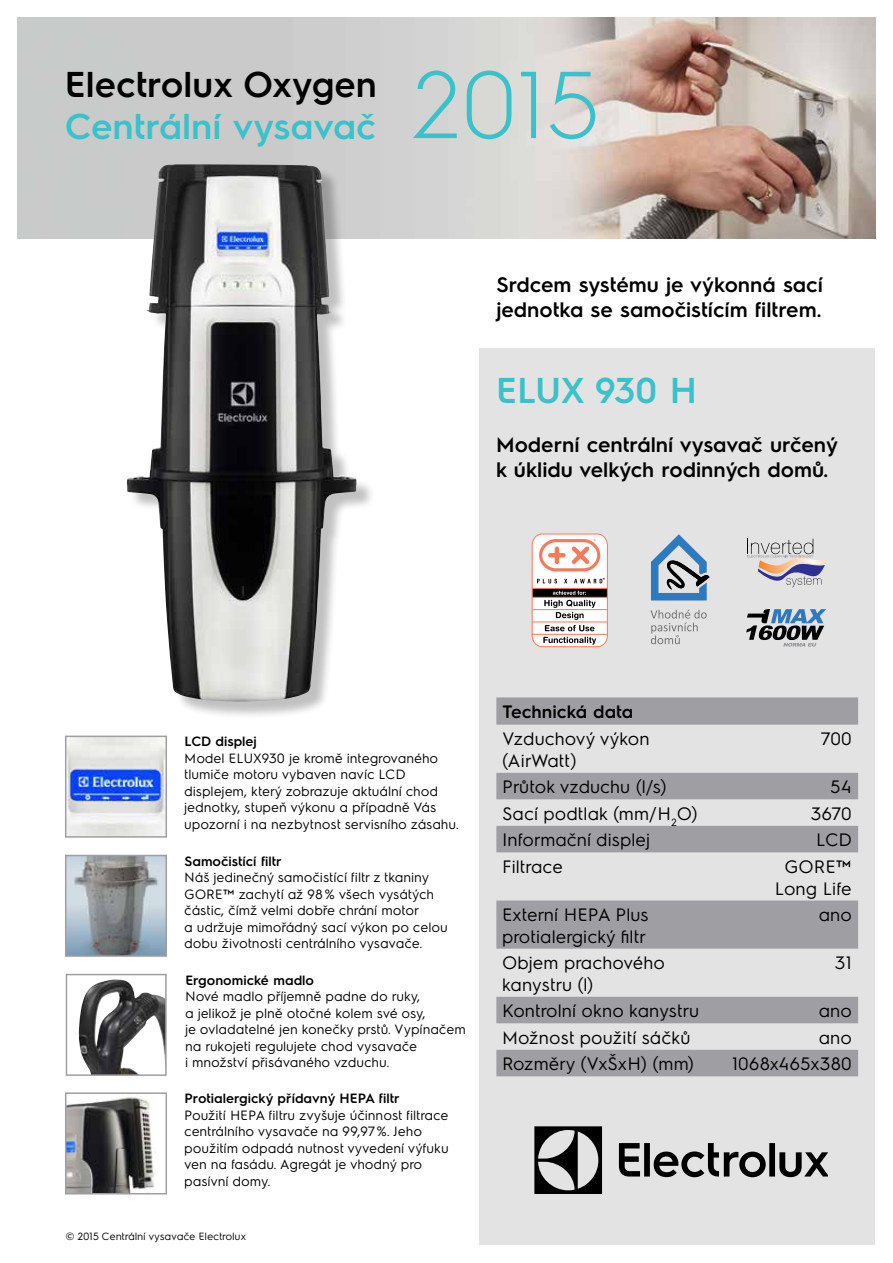
<style>
.page{position:relative;width:893px;height:1263px;background:#fff}
.page>*{position:absolute;margin:0;border:0;box-sizing:border-box;transform-origin:0 0}
.t1{font:300 95.1px "Electrolux Sans";color:#3bc1ca}
.t2{font:600 36px "Electrolux Sans";color:#3bc1ca}
.t3{font:600 36px "Electrolux Sans";color:#000}
.t4{font:600 21px/25.2px "Electrolux Sans";color:#000}
.t5{font:18px/21.6px "Electrolux Sans";color:#000}
.t6{font:600 18px "Electrolux Sans";color:#000}
.t7{font:13.5px/16.5px "Electrolux Sans";color:#000}
.t8{font:600 13.5px "Electrolux Sans";color:#000}
.t9{font:10.5px "Electrolux Sans";color:#000}
</style>
<div class="page">
<img style="left:17px;top:17px;width:858px;height:222px">
<div style="left:479px;top:349px;width:396px;height:896px;background:#e4e3e4"></div>
<svg style="left:496px;top:697px;width:362px;height:379px"></svg>
<img style="left:68px;top:739px;width:96px;height:96px">
<div style="left:65px;top:736px;width:102px;height:102px;border:2px solid #9f9fa3"></div>
<img style="left:68px;top:1096px;width:87px;height:95px">
<div style="left:65px;top:1092px;width:102px;height:102px;border:2px solid #9f9fa3"></div>
<img style="left:68px;top:858px;width:96px;height:96px">
<div style="left:65px;top:855px;width:102px;height:102px;border:2px solid #9f9fa3"></div>
<svg style="left:535px;top:1126px;width:67px;height:68px"></svg>
<svg style="left:619px;top:1143px;width:208px;height:34px"></svg>
<img style="left:78px;top:979px;width:86px;height:94px">
<div style="left:66px;top:974px;width:101px;height:102px;border:2px solid #9f9fa3"></div>
<div style="left:532px;top:534px;width:75px;height:113px;background:#fff;border-radius:11px"></div>
<hr style="left:532px;top:622px;width:75px;height:1px;background:#f47a5c">
<hr style="left:532px;top:609px;width:75px;height:1px;background:#f47a5c">
<div style="left:532px;top:588px;width:75px;height:10px;background:#000;border:1px solid #f47a5c"></div>
<div style="left:532px;top:534px;width:76px;height:113px;border:1px solid #f47a5c;border-radius:11px"></div>
<svg style="left:537px;top:579px;width:20px;height:4px"></svg>
<svg style="left:564px;top:579px;width:3px;height:4px"></svg>
<svg style="left:574px;top:578px;width:31px;height:5px"></svg>
<hr style="left:532px;top:634px;width:76px;height:1px;background:#f47a5c">
<svg style="left:539px;top:539px;width:61px;height:32px"></svg>
<svg style="left:543px;top:637px;width:53px;height:8px"></svg>
<svg style="left:544px;top:591px;width:52px;height:40px"></svg>
<svg style="left:747px;top:539px;width:79px;height:49px"></svg>
<div style="left:130px;top:167px;width:245px;height:553px;background:#000;opacity:.25"></div>
<img style="left:127px;top:164px;width:47px;height:365px">
<svg style="left:651px;top:534px;width:59px;height:66px"></svg>
<svg style="left:650px;top:610px;width:57px;height:34px"></svg>
<svg style="left:746px;top:609px;width:80px;height:37px"></svg>
<h2 class="t3" style="left:65px;top:59px;width:313px">Electrolux Oxygen</h2>
<h2 class="t2" style="left:65px;top:101px;width:313px">Centrální vysavač</h2>
<h1 class="t1" style="left:412px;top:40px;width:190px">2015</h1>
<h3 class="t4" style="left:496px;top:270px;width:328px">Srdcem systému je výkonná sací jednotka se samočistícím filtrem.</h3>
<h2 class="t2" style="left:496px;top:365px;width:202px">ELUX 930 H</h2>
<h3 class="t4" style="left:496px;top:431px;width:343px">Moderní centrální vysavač určený k úklidu velkých rodinných domů.</h3>
<p class="t8" style="left:185px;top:732px;width:74px">LCD displej</p>
<p class="t7" style="left:185px;top:749px;width:276px">Model ELUX930 je kromě integrovaného tlumiče motoru vybaven navíc LCD displejem, který zobrazuje aktuální chod jednotky, stupeň výkonu a případně Vás upozorní i na nezbytnost servisního zásahu.</p>
<p class="t8" style="left:185px;top:851px;width:99px">Samočistící filtr</p>
<p class="t7" style="left:185px;top:868px;width:265px">Náš jedinečný samočistící filtr z tkaniny GORE™ zachytí až 98% všech vysátých částic, čímž velmi dobře chrání motor<br>a udržuje mimořádný sací výkon po celou dobu životnosti centrálního vysavače.</p>
<p class="t8" style="left:185px;top:970px;width:130px">Ergonomické madlo</p>
<p class="t7" style="left:185px;top:987px;width:282px">Nové madlo příjemně padne do ruky,<br>a jelikož je plně otočné kolem své osy,<br>je ovladatelné jen konečky prstů. Vypínačem na rukojeti regulujete chod vysavače<br>i množství přisávaného vzduchu.</p>
<p class="t8" style="left:185px;top:1089px;width:217px">Protialergický přídavný HEPA filtr</p>
<p class="t7" style="left:185px;top:1106px;width:266px">Použití HEPA filtru zvyšuje účinnost filtrace centrálního vysavače na 99,97%. Jeho použitím odpadá nutnost vyvedení výfuku ven na fasádu. Agregát je vhodný pro pasívní domy.</p>
<p class="t9" style="left:66px;top:1228px;width:182px">© 2015 Centrální vysavače Electrolux</p>
<h3 class="t6" style="left:502px;top:699px;width:132px">Technická data</h3>
<h3 class="t5" style="left:502px;top:727px;width:149px">Vzduchový výkon (AirWatt)</h3>
<h3 class="t5" style="left:821px;top:727px;width:33px">700</h3>
<h3 class="t5" style="left:502px;top:775px;width:166px">Průtok vzduchu (l/s)</h3>
<h3 class="t5" style="left:831px;top:775px;width:23px">54</h3>
<h3 class="t5" style="left:502px;top:801px;width:197px">Sací podtlak (mm/H<sub>2</sub>O)</h3>
<h3 class="t5" style="left:811px;top:801px;width:42px">3670</h3>
<h3 class="t5" style="left:502px;top:828px;width:150px">Informační displej</h3>
<h3 class="t5" style="left:817px;top:828px;width:38px">LCD</h3>
<h3 class="t5" style="left:502px;top:855px;width:63px">Filtrace</h3>
<h3 class="t5" style="left:775px;top:855px;width:78px;text-align:center">GORE™<br>Long Life</h3>
<h3 class="t5" style="left:502px;top:903px;width:148px">Externí HEPA Plus protialergický filtr</h3>
<h3 class="t5" style="left:819px;top:903px;width:35px">ano</h3>
<h3 class="t5" style="left:502px;top:951px;width:165px">Objem prachového kanystru (l)</h3>
<h3 class="t5" style="left:835px;top:951px;width:18px">31</h3>
<h3 class="t5" style="left:502px;top:999px;width:199px">Kontrolní okno kanystru</h3>
<h3 class="t5" style="left:819px;top:999px;width:35px">ano</h3>
<h3 class="t5" style="left:502px;top:1025px;width:190px">Možnost použití sáčků</h3>
<h3 class="t5" style="left:819px;top:1025px;width:35px">ano</h3>
<h3 class="t5" style="left:502px;top:1052px;width:194px">Rozměry (VxŠxH) (mm)</h3>
<h3 class="t5" style="left:732px;top:1052px;width:121px">1068x465x380</h3>
</div>
